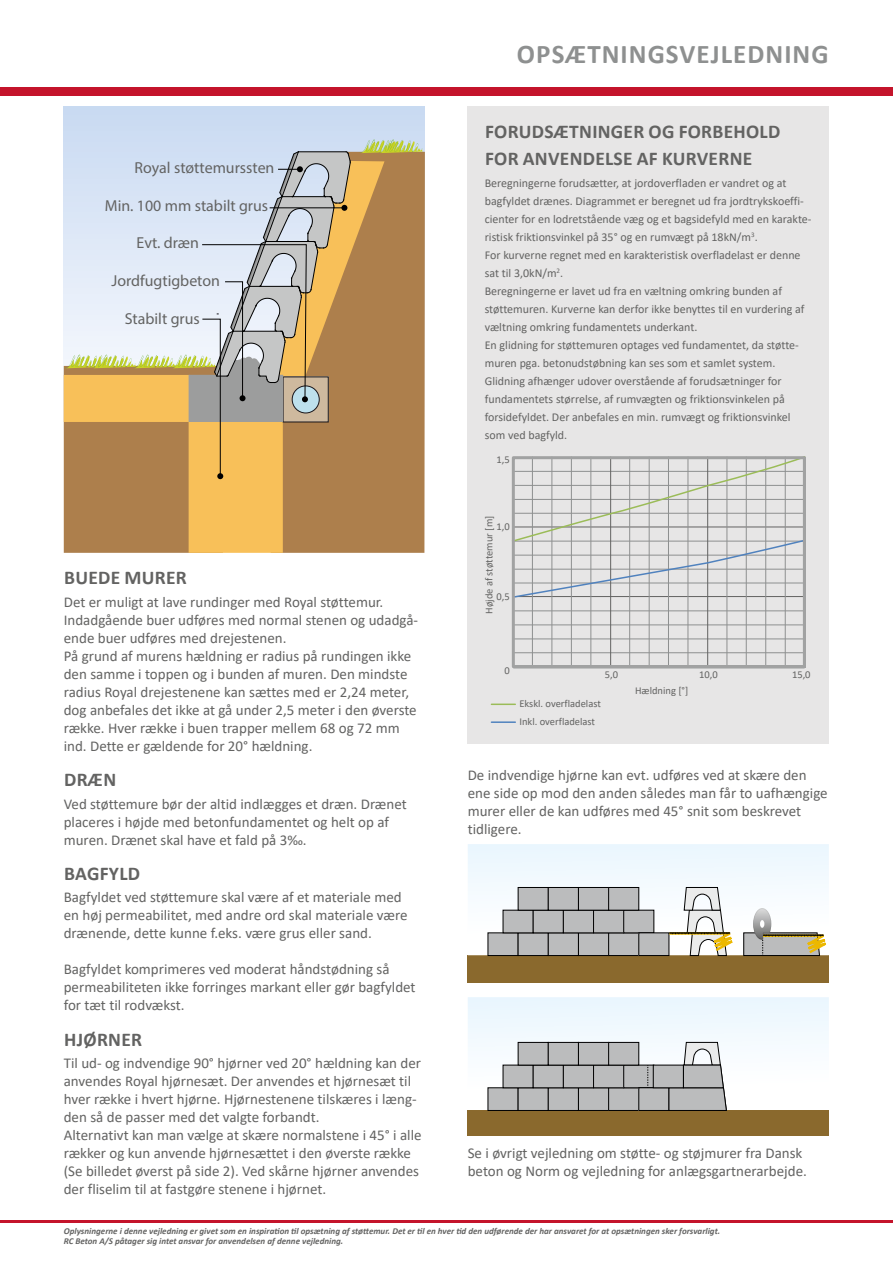
<style>
.page{position:relative;width:893px;height:1263px;background:#fff}
.page>*{position:absolute;margin:0;border:0;box-sizing:border-box;transform-origin:0 0}
.t1{font:700 27px "Calibri";letter-spacing:.04em;color:#8e9090}
.t2{font:700 19.5px/27px "Calibri";letter-spacing:.015em;color:#636362}
.t3{font:700 15.9px "Eurostile";color:#636362}
.t4{font:15px/18px "Calibri";color:#636362}
.t5{font:12px/18px "Calibri";color:#636362}
.t6{font:10.5px/18px "Calibri";color:#636362}
.t7{font:italic 700 9px/10.8px "Calibri";color:#636362}
</style>
<div class="page">
<div style="left:0;top:87px;width:893px;height:9px;background:#c4142b"></div>
<hr style="left:0;top:1220px;width:893px;height:2px;background:#c4142b">
<div style="left:468px;top:106px;width:361px;height:638px;background:#e7e6e6"></div>
<div style="left:64px;top:106px;width:361px;height:336px;background:#cbdbf2"></div>
<svg style="left:64px;top:139px;width:360px;height:414px;background:#c7af8e"></svg>
<div style="left:468px;top:955px;width:361px;height:27px;background:#8a692d"></div>
<svg style="left:468px;top:844px;width:361px;height:113px"></svg>
<div style="left:468px;top:1110px;width:361px;height:25px;background:#8a692d"></div>
<svg style="left:468px;top:997px;width:361px;height:114px"></svg>
<hr style="left:491px;top:703px;width:24px;height:2px;background:#9bbc58">
<hr style="left:491px;top:721px;width:24px;height:2px;background:#5082be">
<svg style="left:511px;top:456px;width:295px;height:213px"></svg>
<p class="t3" style="left:135px;top:158px;width:141px">Royal støttemurssten</p>
<p class="t3" style="left:105px;top:196px;width:165px">Min. 100 mm stabilt grus</p>
<p class="t3" style="left:137px;top:233px;width:64px">Evt. dræn</p>
<p class="t3" style="left:111px;top:271px;width:110px">Jordfugtigbeton</p>
<p class="t3" style="left:125px;top:309px;width:76px">Stabilt grus</p>
<h1 class="t1" style="left:517px;top:35px;width:313px">OPSÆTNINGSVEJLEDNING</h1>
<h2 class="t2" style="left:485px;top:118px;width:297px">FORUDSÆTNINGER OG FORBEHOLD<br>FOR ANVENDELSE AF KURVERNE</h2>
<p class="t5" style="left:485px;top:174px;width:328px">Beregningerne forudsætter, at jordoverfladen er vandret og at bagfyldet drænes. Diagrammet er beregnet ud fra jordtrykskoeffi&shy;cienter for en lodretstående væg og et bagsidefyld med en karakte&shy;ristisk friktionsvinkel på 35° og en rumvægt på 18kN/m<sup>3</sup>.<br>For kurverne regnet med en karakteristisk overfladelast er denne sat til 3,0kN/m<sup>2</sup>.<br>Beregningerne er lavet ud fra en væltning omkring bunden af støttemuren. Kurverne kan derfor ikke benyttes til en vurdering af væltning omkring fundamentets underkant.<br>En glidning for støttemuren optages ved fundamentet, da støtte&shy;muren pga. betonudstøbning kan ses som et samlet system.<br>Glidning afhænger udover overstående af forudsætninger for fundamentets størrelse, af rumvægten og friktionsvinkelen på forsidefyldet. Der anbefales en min. rumvægt og friktionsvinkel som ved bagfyld.</p>
<p class="t6" style="left:497px;top:450px;width:15px">1,5</p>
<p class="t6" style="left:480px;top:614px;width:100px;rotate:-90deg">Højde af støttemur [m]</p>
<p class="t6" style="left:497px;top:517px;width:15px">1,0</p>
<h2 class="t2" style="left:64px;top:564px;width:124px">BUEDE MURER</h2>
<p class="t4" style="left:64px;top:592px;width:356px">Det er muligt at lave rundinger med Royal støttemur.<br>Indadgående buer udføres med normal stenen og udadgå&shy;ende buer udføres med drejestenen.<br>På grund af murens hældning er radius på rundingen ikke den samme i toppen og i bunden af muren. Den mindste radius Royal drejestenene kan sættes med er 2,24 meter, dog anbefales det ikke at gå under 2,5 meter i den øverste række. Hver række i buen trapper mellem 68 og 72 mm ind. Dette er gældende for 20° hældning.</p>
<h2 class="t2" style="left:64px;top:766px;width:54px">DRÆN</h2>
<p class="t4" style="left:64px;top:794px;width:345px">Ved støttemure bør der altid indlægges et dræn. Drænet placeres i højde med betonfundamentet og helt op af muren. Drænet skal have et fald på 3‰.</p>
<h2 class="t2" style="left:64px;top:860px;width:78px">BAGFYLD</h2>
<p class="t4" style="left:64px;top:888px;width:345px">Bagfyldet ved støttemure skal være af et materiale med en høj permeabilitet, med andre ord skal materiale være drænende, dette kunne f.eks. være grus eller sand.</p>
<p class="t4" style="left:64px;top:960px;width:353px">Bagfyldet komprimeres ved moderat håndstødning så permeabiliteten ikke forringes markant eller gør bagfyldet for tæt til rodvækst.</p>
<h2 class="t2" style="left:64px;top:1025px;width:79px">HJØRNER</h2>
<p class="t4" style="left:64px;top:1054px;width:359px">Til ud- og indvendige 90° hjørner ved 20° hældning kan der anvendes Royal hjørnesæt. Der anvendes et hjørnesæt til hver række i hvert hjørne. Hjørnestenene tilskæres i læng&shy;den så de passer med det valgte forbandt.<br>Alternativt kan man vælge at skære normalstene i 45° i alle rækker og kun anvende hjørnesættet i den øverste række (Se billedet øverst på side 2). Ved skårne hjørner anvendes der fliselim til at fastgøre stenene i hjørnet.</p>
<p class="t7" style="left:64px;top:1225px;width:658px">Oplysningerne i denne vejledning er givet som en inspiration til opsætning af støttemur. Det er til en hver tid den udførende der har ansvaret for at opsætningen sker forsvarligt.<br>RC Beton A/S påtager sig intet ansvar for anvendelsen af denne vejledning.</p>
<p class="t6" style="left:497px;top:587px;width:15px">0,5</p>
<p class="t6" style="left:504px;top:662px;width:7px">0</p>
<p class="t6" style="left:699px;top:665px;width:20px">10,0</p>
<p class="t6" style="left:792px;top:665px;width:20px">15,0</p>
<p class="t6" style="left:605px;top:665px;width:15px">5,0</p>
<p class="t6" style="left:635px;top:681px;width:55px">Hældning [°]</p>
<p class="t6" style="left:519px;top:694px;width:83px">Ekskl. overfladelast<br>Inkl. overfladelast</p>
<p class="t4" style="left:468px;top:766px;width:361px">De indvendige hjørne kan evt. udføres ved at skære den ene side op mod den anden således man får to uafhængige murer eller de kan udføres med 45° snit som beskrevet tidligere.</p>
<p class="t4" style="left:468px;top:1144px;width:341px">Se i øvrigt vejledning om støtte- og støjmurer fra Dansk beton og Norm og vejledning for anlægsgartnerarbejde.</p>
</div>
